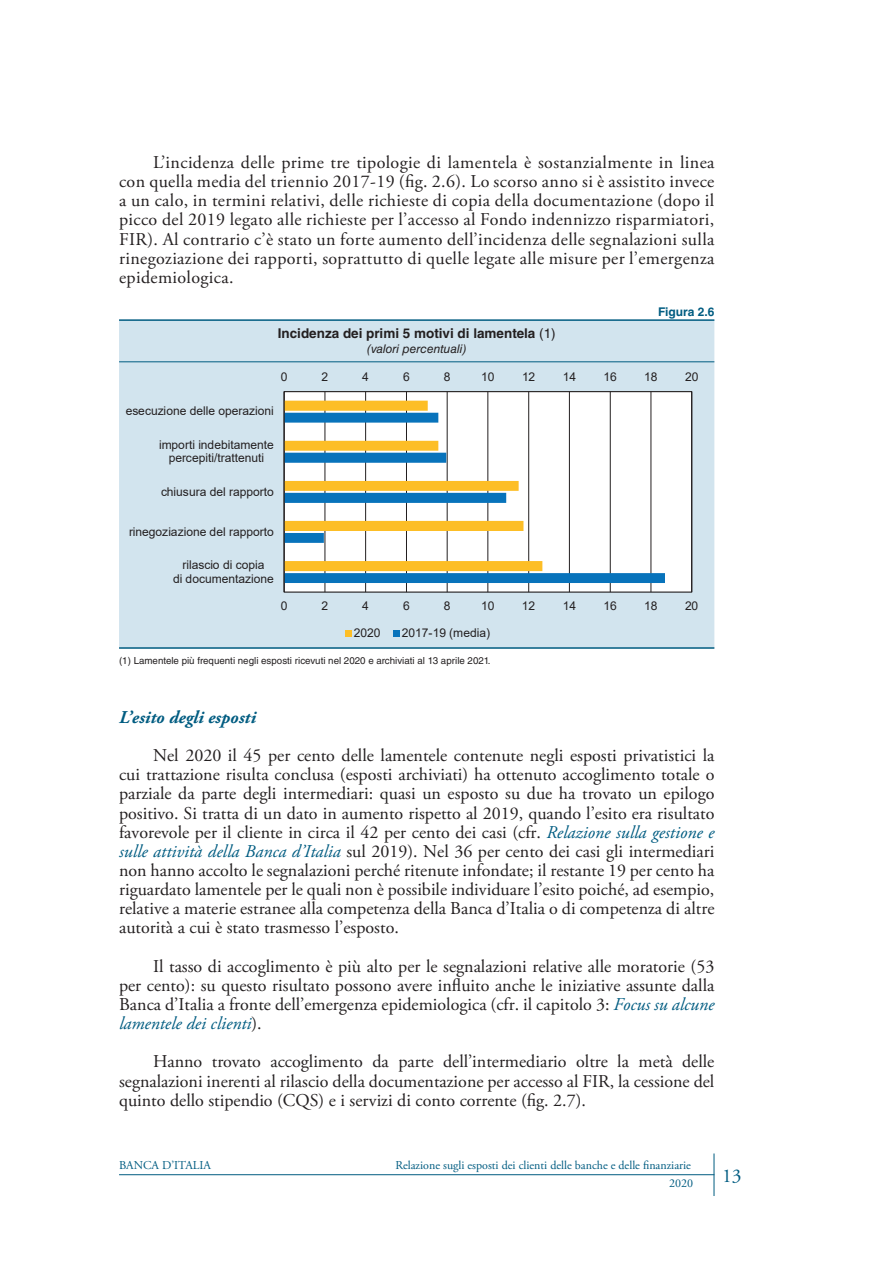
<style>
.page{position:relative;width:893px;height:1263px;background:#fff}
.page>*{position:absolute;margin:0;border:0;box-sizing:border-box;transform-origin:0 0}
.t1{font:19.5px "Adobe Garamond Pro";color:#005c81}
.TESTO_-_Paragrafo{font:18px/19.2px "Adobe Garamond Pro";color:#231f20;text-align:justify}
.TESTO_-_Sotto_Titolo{font:italic 700 18px "Adobe Garamond Pro";color:#005c81}
.FIGURE_-_Titolo{font:700 13.5px "Helvetica LT Std";color:#231f20}
.t2{font:12px/13.8px "Arial";letter-spacing:-.005em;color:#231f20;text-align:center}
.t3{font:12px "Adobe Garamond Pro";color:#005c81}
.FIGURE_-_Sottotitolo{font:italic 12px "Helvetica LT Std";color:#231f20}
.FIGURE_-_Numero{font:700 12px "Helvetica LT Std";color:#005c81}
.FIGURE_-_Nota{font:9.75px "Helvetica LT Std";color:#231f20}
.s1{font-weight:400}
.s2{font-style:italic;color:#005c81}
</style>
<div class="page">
<hr style="left:119px;top:1174px;width:595px;height:1px;background:#005c81">
<hr style="left:714px;top:1153px;width:1px;height:43px;background:#005c81">
<div style="left:119px;top:321px;width:595px;height:326px;background:#d2e4ee"></div>
<hr style="left:119px;top:319px;width:595px;height:2px;background:#005c81">
<hr style="left:119px;top:647px;width:595px;height:2px;background:#005c81">
<hr style="left:119px;top:361px;width:595px;height:1px;background:#005c81">
<div style="left:284px;top:392px;width:408px;height:200px;background:#fff"></div>
<hr style="left:325px;top:392px;width:1px;height:200px;background:#231f20">
<hr style="left:365px;top:392px;width:1px;height:200px;background:#231f20">
<hr style="left:406px;top:392px;width:1px;height:200px;background:#231f20">
<hr style="left:447px;top:392px;width:1px;height:200px;background:#231f20">
<hr style="left:488px;top:392px;width:1px;height:200px;background:#231f20">
<hr style="left:528px;top:392px;width:1px;height:200px;background:#231f20">
<hr style="left:569px;top:392px;width:1px;height:200px;background:#231f20">
<hr style="left:610px;top:392px;width:1px;height:200px;background:#231f20">
<hr style="left:651px;top:392px;width:1px;height:200px;background:#231f20">
<div style="left:284px;top:391px;width:408px;height:202px;border:1px solid #231f20"></div>
<svg style="left:285px;top:413px;width:380px;height:170px"></svg>
<svg style="left:285px;top:401px;width:257px;height:170px"></svg>
<hr style="left:284px;top:392px;width:1px;height:200px;background:#231f20">
<svg style="left:345px;top:631px;width:6px;height:6px"></svg>
<div style="left:393px;top:631px;width:7px;height:6px;background:#0873bb"></div>
<p class="TESTO_-_Paragrafo" style="left:119px;top:153px;width:597px;text-indent:34px">L’incidenza delle prime tre tipologie di lamentela è sostanzialmente in linea con quella media del triennio 2017-19 (fig. 2.6). Lo scorso anno si è assistito invece a un calo, in termini relativi, delle richieste di copia della documentazione (dopo il picco del 2019 legato alle richieste per l’accesso al Fondo indennizzo risparmiatori, FIR). Al contrario c’è stato un forte aumento dell’incidenza delle segnalazioni sulla rinegoziazione dei rapporti, soprattutto di quelle legate alle misure per l’emergenza epidemiologica.</p>
<h3 class="FIGURE_-_Numero" style="left:658px;top:304px;width:58px">Figura 2.6</h3>
<h3 class="FIGURE_-_Titolo" style="left:278px;top:325px;width:279px">Incidenza dei primi 5 motivi di lamentela <span class="s1">(1)</span></h3>
<p class="FIGURE_-_Sottotitolo" style="left:367px;top:342px;width:101px">(valori percentuali)</p>
<p class="t2" style="left:281px;top:370px;width:8px">0</p>
<p class="t2" style="left:322px;top:370px;width:8px">2</p>
<p class="t2" style="left:362px;top:370px;width:8px">4</p>
<p class="t2" style="left:403px;top:370px;width:8px">6</p>
<p class="t2" style="left:444px;top:370px;width:8px">8</p>
<p class="t2" style="left:481px;top:370px;width:15px">10</p>
<p class="t2" style="left:522px;top:370px;width:15px">12</p>
<p class="t2" style="left:563px;top:370px;width:15px">14</p>
<p class="t2" style="left:603px;top:370px;width:15px">16</p>
<p class="t2" style="left:644px;top:370px;width:15px">18</p>
<p class="t2" style="left:685px;top:370px;width:15px">20</p>
<p class="t2" style="left:126px;top:404px;width:150px">esecuzione delle operazioni</p>
<p class="t2" style="left:159px;top:437px;width:116px">importi indebitamente percepiti/trattenuti</p>
<p class="t2" style="left:161px;top:484px;width:114px">chiusura del rapporto</p>
<p class="t2" style="left:129px;top:524px;width:146px">rinegoziazione del rapporto</p>
<p class="t2" style="left:173px;top:558px;width:102px">rilascio di copia<br>di documentazione</p>
<p class="t2" style="left:281px;top:599px;width:8px">0</p>
<p class="t2" style="left:322px;top:599px;width:8px">2</p>
<p class="t2" style="left:362px;top:599px;width:8px">4</p>
<p class="t2" style="left:403px;top:599px;width:8px">6</p>
<p class="t2" style="left:444px;top:599px;width:8px">8</p>
<p class="t2" style="left:481px;top:599px;width:15px">10</p>
<p class="t2" style="left:522px;top:599px;width:15px">12</p>
<p class="t2" style="left:563px;top:599px;width:15px">14</p>
<p class="t2" style="left:603px;top:599px;width:15px">16</p>
<p class="t2" style="left:644px;top:599px;width:15px">18</p>
<p class="t2" style="left:685px;top:599px;width:15px">20</p>
<p class="t2" style="left:354px;top:626px;width:28px">2020</p>
<p class="t2" style="left:402px;top:626px;width:90px">2017-19 (media)</p>
<p class="FIGURE_-_Nota" style="left:119px;top:654px;width:373px">(1) Lamentele più frequenti negli esposti ricevuti nel 2020 e archiviati al 13 aprile 2021.</p>
<h2 class="TESTO_-_Sotto_Titolo" style="left:119px;top:707px;width:138px">L’esito degli esposti</h2>
<p class="TESTO_-_Paragrafo" style="left:119px;top:746px;width:597px;text-indent:34px">Nel 2020 il 45 per cento delle lamentele contenute negli esposti privatistici la cui trattazione risulta conclusa (esposti archiviati) ha ottenuto accoglimento totale o parziale da parte degli intermediari: quasi un esposto su due ha trovato un epilogo positivo. Si tratta di un dato in aumento rispetto al 2019, quando l’esito era risultato favorevole per il cliente in circa il 42 per cento dei casi (cfr. <span class="s2">Relazione sulla gestione e sulle attività della Banca d’Italia</span> sul 2019). Nel 36 per cento dei casi gli intermediari non hanno accolto le segnalazioni perché ritenute infondate; il restante 19 per cento ha riguardato lamentele per le quali non è possibile individuare l’esito poiché, ad esempio, relative a materie estranee alla competenza della Banca d’Italia o di competenza di altre autorità a cui è stato trasmesso l’esposto.</p>
<p class="TESTO_-_Paragrafo" style="left:119px;top:957px;width:597px;text-indent:34px">Il tasso di accoglimento è più alto per le segnalazioni relative alle moratorie (53 per cento): su questo risultato possono avere influito anche le iniziative assunte dalla Banca d’Italia a fronte dell’emergenza epidemiologica (cfr. il capitolo 3: <span class="s2">Focus su alcune lamentele dei clienti</span>).</p>
<p class="TESTO_-_Paragrafo" style="left:119px;top:1053px;width:597px;text-indent:34px">Hanno trovato accoglimento da parte dell’intermediario oltre la metà delle segnalazioni inerenti al rilascio della documentazione per accesso al FIR, la cessione del quinto dello stipendio (CQS) e i servizi di conto corrente (fig. 2.7).</p>
<p class="t3" style="left:119px;top:1158px;width:93px">BANCA D’ITALIA</p>
<p class="t3" style="left:395px;top:1158px;width:297px">Relazione sugli esposti dei clienti delle banche e delle finanziarie</p>
<p class="t3" style="left:669px;top:1176px;width:25px">2020</p>
<p class="t1" style="left:722px;top:1164px;width:21px">13</p>
</div>
